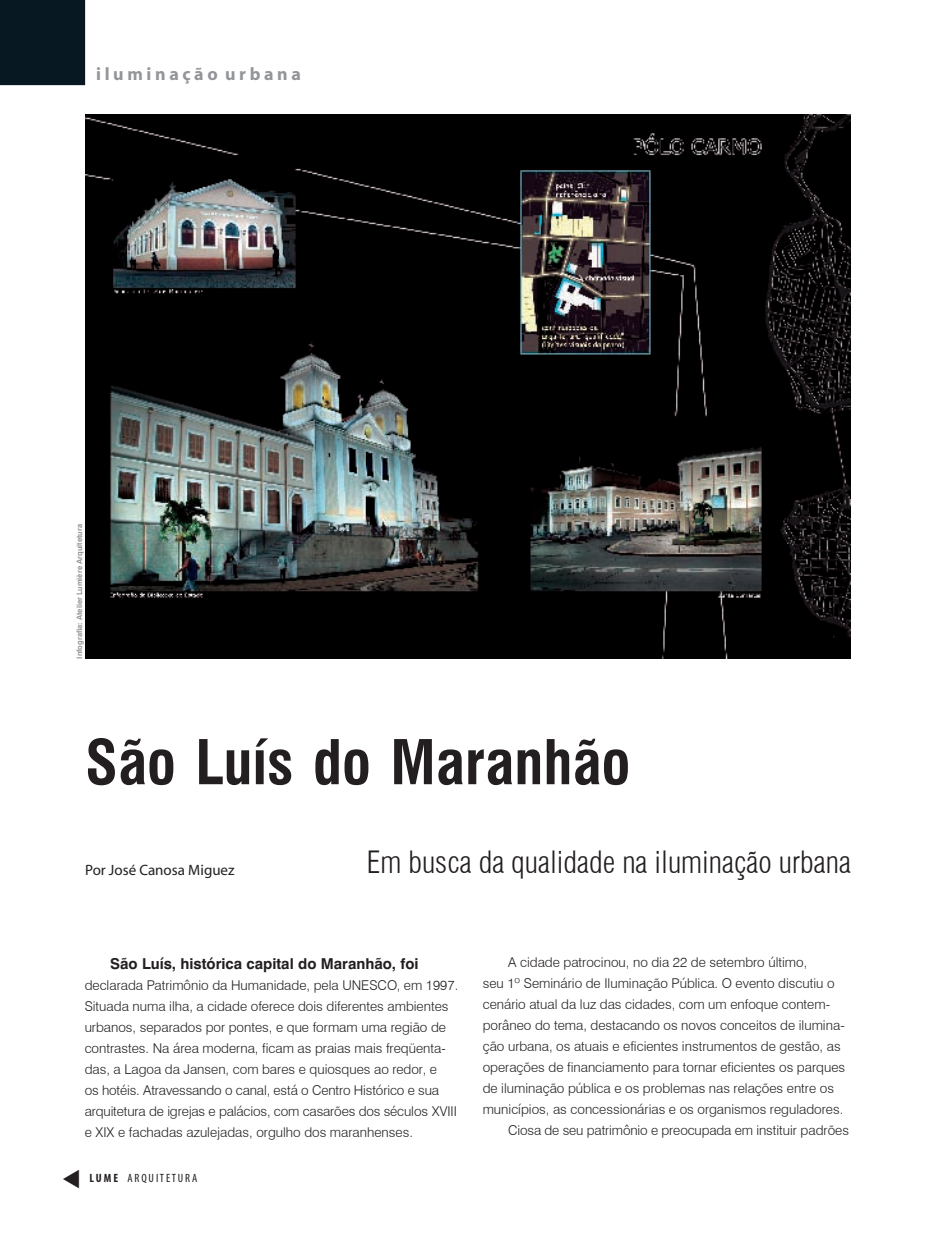
<style>
.page{position:relative;width:936px;height:1234px;background:#fff}
.page>*{position:absolute;margin:0;border:0;box-sizing:border-box;transform-origin:0 0}
.t1{font:700 condensed 60px "Swiss 721 BT";color:#231f20}
.t2{font:300 condensed 30px "Swiss 721 BT";color:#231f20}
.t3{font:700 18px "Myriad";color:#939598}
.t4{font:700 15px "Swiss 721 BT";color:#231f20}
.t5{font:15px "Myriad";color:#231f20}
.t6{font:300 13.5px/21px "Swiss 721 BT";color:#231f20}
.t7{font:condensed 12px "Myriad";color:#231f20}
.t8{font:700 7.5px "Swiss 721 BT";color:#939598}
.s1{font-weight:700}
</style>
<div class="page">
<img style="left:85px;top:115px;width:765px;height:543px">
<div style="left:0;top:0;width:85px;height:85px;background:#071822"></div>
<h3 class="t3" style="left:96px;top:64px;width:206px">i l u m i n a ç ã o u r b a n a</h3>
<p class="t8" style="left:75px;top:658px;width:136px;rotate:-90deg">Infografia: Atelier Lumière Arquitetura</p>
<h1 class="t1" style="left:85px;top:726px;width:546px">São Luís do Maranhão</h1>
<p class="t5" style="left:85px;top:862px;width:151px">Por José Canosa Miguez</p>
<h2 class="t2" style="left:367px;top:843px;width:485px">Em busca da qualidade na iluminação urbana</h2>
<p class="t4" style="left:110px;top:954px;width:310px">São Luís, histórica capital do Maranhão, foi</p>
<p class="t6" style="left:85px;top:974px;width:375px">declarada Patrimônio da Humanidade, pela UNESCO, em 1997.<br>Situada numa ilha, a cidade oferece dois diferentes ambientes urbanos, separados por pontes, e que formam uma região de contrastes. Na área moderna, ficam as praias mais freqüenta&shy;das, a Lagoa da Jansen, com bares e quiosques ao redor, e<br>os hotéis. Atravessando o canal, está o Centro Histórico e sua arquitetura de igrejas e palácios, com casarões dos séculos XVIII e XIX e fachadas azulejadas, orgulho dos maranhenses.</p>
<p class="t7" style="left:89px;top:1172px;width:109px"><span class="s1">L U M E</span> A R Q U I T E T U R A</p>
<p class="t6" style="left:508px;top:951px;width:300px">A cidade patrocinou, no dia 22 de setembro último,</p>
<p class="t6" style="left:482px;top:972px;width:353px">seu 1º Seminário de Iluminação Pública. O evento discutiu o</p>
<p class="t6" style="left:482px;top:993px;width:349px">cenário atual da luz das cidades, com um enfoque contem-</p>
<p class="t6" style="left:482px;top:1014px;width:363px">porâneo do tema, destacando os novos conceitos de ilumina-</p>
<p class="t6" style="left:482px;top:1035px;width:359px">ção urbana, os atuais e eficientes instrumentos de gestão, as</p>
<p class="t6" style="left:482px;top:1056px;width:364px">operações de financiamento para tornar eficientes os parques</p>
<p class="t6" style="left:482px;top:1077px;width:353px">de iluminação pública e os problemas nas relações entre os</p>
<p class="t6" style="left:482px;top:1098px;width:362px">municípios, as concessionárias e os organismos reguladores.</p>
<p class="t6" style="left:508px;top:1119px;width:342px">Ciosa de seu patrimônio e preocupada em instituir padrões</p>
</div>
